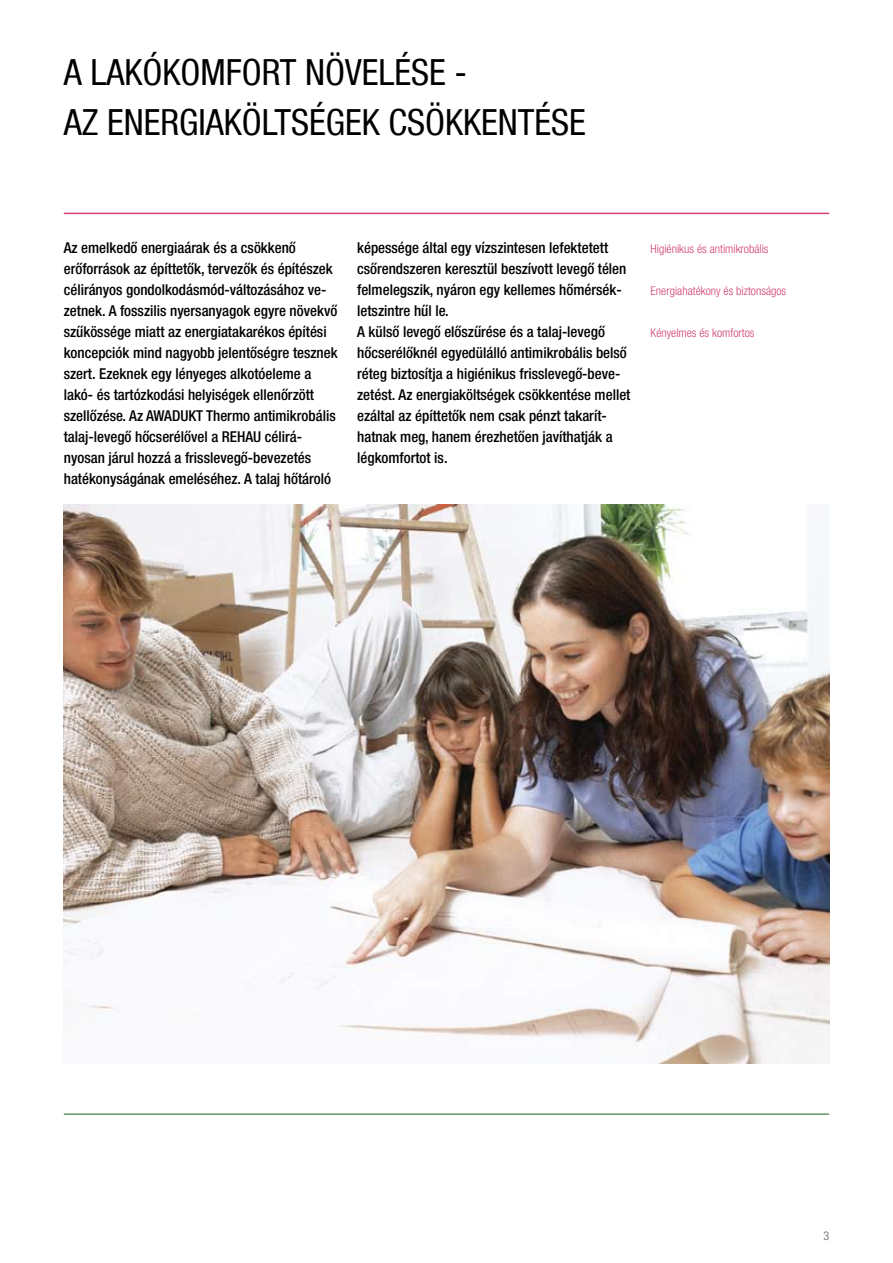
<style>
.page{position:relative;width:893px;height:1263px;background:#fff}
.page>*{position:absolute;margin:0;border:0;box-sizing:border-box;transform-origin:0 0}
.t1{font:condensed 36px/50.4px "Helvetica Neue LT Com";color:#000}
.t2{font:500 condensed 15px/21px "Helvetica Neue LT Com";color:#000}
.t3{font:300 condensed 12px "Helvetica Neue LT Com";color:#d24076}
.t4{font:300 condensed 12px "Helvetica Neue LT Com";color:#58595b}
</style>
<div class="page">
<hr style="left:64px;top:213px;width:765px;height:1px;background:#d24076">
<hr style="left:64px;top:1113px;width:765px;height:2px;background:#699667">
<img style="left:64px;top:505px;width:765px;height:559px">
<h1 class="t1" style="left:64px;top:46px;width:197px">A LAKÓKOM FORT</h1>
<h1 class="t1" style="left:64px;top:46px;width:405px;text-indent:241px">NÖVELÉSE -<br>AZ ENERGIAKÖLTSÉGEK CSÖKKE</h1>
<h1 class="t1" style="left:498px;top:97px;width:87px">NTÉSE</h1>
<p class="t2" style="left:64px;top:237px;width:275px">Az emelkedő energiaárak és a csökkenő erőforrások az építtetők, tervezők és építészek célirányos gondolkodásmód-változásához ve&shy;zetnek. A fosszilis nyersanyagok egyre növekvő szűkössége miatt az energiatakarékos építési koncepciók mind nagyobb jelentőségre tesznek szert. Ezeknek egy lényeges alkotóeleme a lakó- és tartózkodási helyiségek ellenőrzött szellőzése. Az AWADUKT Thermo antimikrobális talaj-levegő hőcserélővel a REHAU célirá&shy;nyosan járul hozzá a frisslevegő-bevezetés hatékonyságának emeléséhez. A talaj hőtároló</p>
<p class="t2" style="left:357px;top:237px;width:275px">képessége által egy vízszintesen lefektetett csőrendszeren keresztül beszívott levegő télen felmelegszik, nyáron egy kellemes hőmérsék&shy;letszintre hűl le.<br>A külső levegő előszűrése és a talaj-levegő hőcserélőknél egyedülálló antimikrobális belső réteg biztosítja a higiénikus frisslevegő-beve&shy;zetést. Az energiaköltségek csökkentése mellet ezáltal az építtetők nem csak pénzt takarít&shy;hatnak meg, hanem érezhetően javíthatják a légkomfortot is.</p>
<p class="t3" style="left:651px;top:241px;width:119px">Higiénikus és antimikrobális</p>
<p class="t3" style="left:651px;top:283px;width:137px">Energiahatékony és biztonságos</p>
<p class="t3" style="left:651px;top:325px;width:105px">Kényelmes és komfortos</p>
<p class="t4" style="left:823px;top:1228px;width:7px">3</p>
</div>
